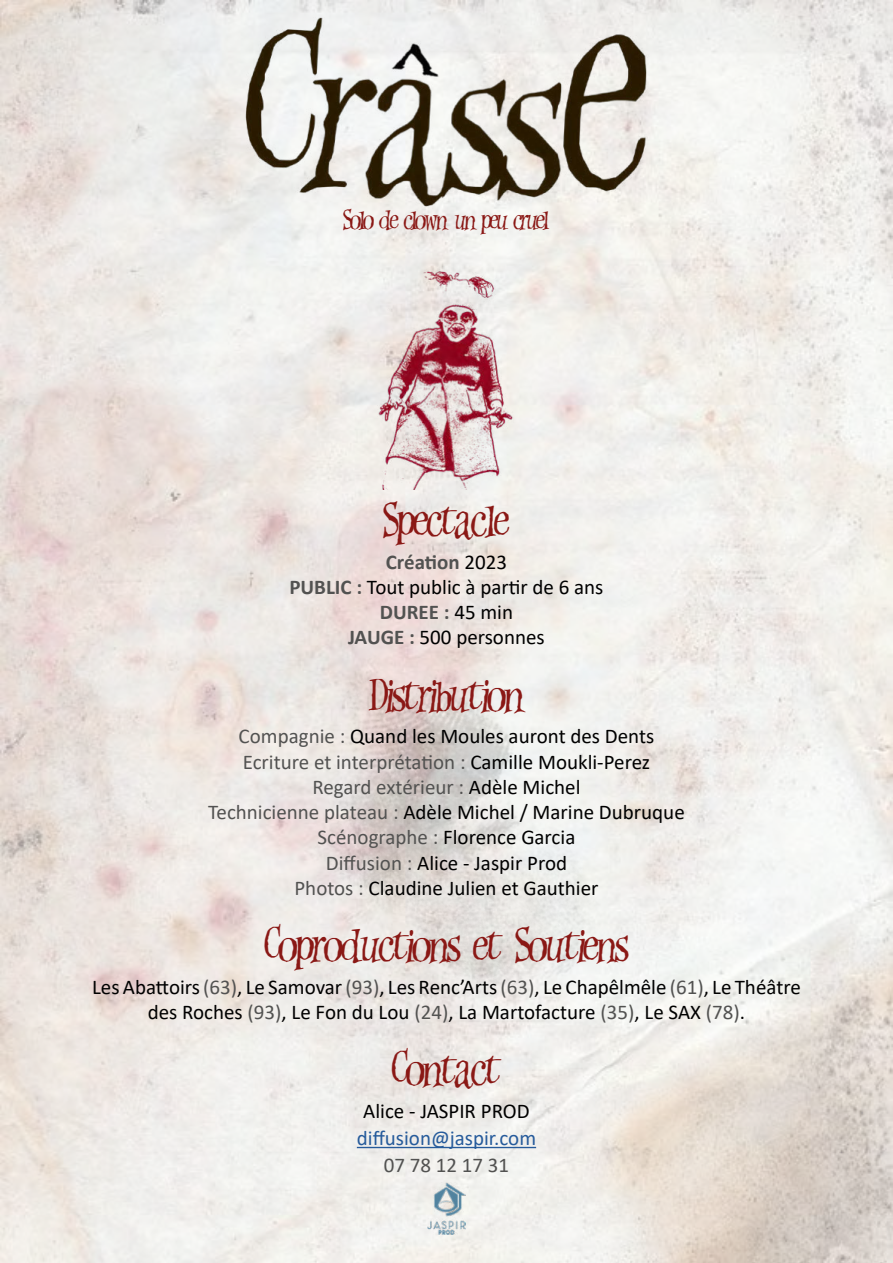
<style>
.page{position:relative;width:893px;height:1263px;background:#fff}
.page>*{position:absolute;margin:0;border:0;box-sizing:border-box;transform-origin:0 0}
.t1{font:36px "Witches Magic";letter-spacing:-.1em;color:#8a1815}
.t2{font:21px/25.2px "Calibri";color:#000;text-align:center}
.t3{font:21px "Witches Magic";letter-spacing:-.15em;color:#8a1815}
.t4{font:21px "Calibri";color:#265b9b}
.t5{font:21px "Calibri";color:#525251}
.s1{font-weight:700;color:#525251}
.s2{color:#525251}
</style>
<div class="page">
<img style="left:0;top:0;width:893px;height:1263px">
<img style="left:223px;top:7px;width:447px;height:203px">
<img style="left:377px;top:263px;width:139px;height:226px">
<hr style="left:357px;top:1147px;width:179px;height:1px;background:#265b9b">
<img style="left:427px;top:1182px;width:39px;height:52px">
<p class="t3" style="left:343px;top:207px;width:209px">Solo de clown un peu cruel</p>
<h1 class="t1" style="left:382px;top:499px;width:130px">Spectacle</h1>
<p class="t2" style="left:289px;top:550px;width:315px"><span class="s1">Création</span> 2023<br><span class="s1">PUBLIC :</span> Tout public à partir de 6 ans<br><span class="s1">DUREE :</span> 45 min<br><span class="s1">JAUGE :</span> 500 personnes</p>
<h1 class="t1" style="left:368px;top:673px;width:159px">Distribution</h1>
<p class="t2" style="left:208px;top:725px;width:478px"><span class="s2">Compagnie :</span> Quand les Moules auront des Dents <span class="s2">Ecriture et interprétation :</span> Camille Moukli-Perez<br><span class="s2">Regard extérieur :</span> Adèle Michel<br><span class="s2">Technicienne plateau :</span> Adèle Michel / Marine Dubruque <span class="s2">Scénographe :</span> Florence Garcia<br><span class="s2">Diffusion :</span> Alice - Jaspir Prod<br><span class="s2">Photos :</span> Claudine Julien et Gauthier</p>
<h1 class="t1" style="left:264px;top:924px;width:367px">Coproductions et Soutiens</h1>
<p class="t2" style="left:92px;top:974px;width:710px">Les Abattoirs <span class="s2">(63)</span>, Le Samovar <span class="s2">(93)</span>, Les Renc’Arts <span class="s2">(63)</span>, Le Chapêlmêle <span class="s2">(61)</span>, Le Théâtre des Roches <span class="s2">(93)</span>, Le Fon du Lou <span class="s2">(24)</span>, La Martofacture <span class="s2">(35)</span>, Le SAX <span class="s2">(78)</span>.</p>
<h1 class="t1" style="left:391px;top:1048px;width:113px">Contact</h1>
<p class="t2" style="left:363px;top:1100px;width:168px">Alice - JASPIR PROD</p>
<p class="t4" style="left:357px;top:1123px;width:181px">diffusion@jaspir.com</p>
<p class="t5" style="left:384px;top:1157px;width:127px">07 78 12 17 31</p>
</div>
